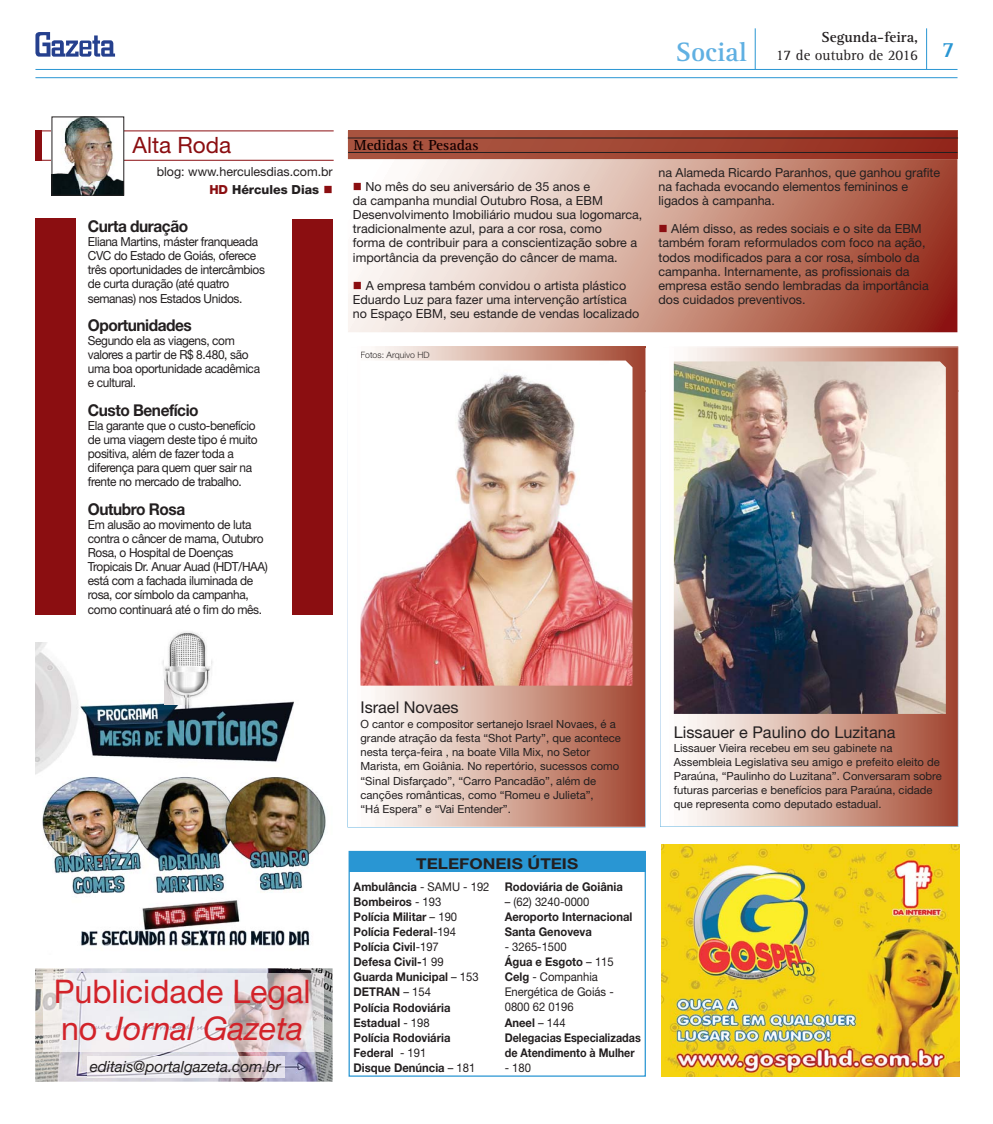
<style>
.page{position:relative;width:993px;height:1124px;background:#fff}
.page>*{position:absolute;margin:0;border:0;box-sizing:border-box;transform-origin:0 0}
.t1{font:32.62px/36.8px "Helvetica Neue";color:#d2232a}
.t2{font:22.5px "Helvetica Neue";color:#8b0e11}
.t3{font:700 16.25px "Helvetica Neue";letter-spacing:-.03em;color:#231f20;scale:.95 1}
.t4{font:16.25px "Helvetica Neue";color:#231f20}
.t5{font:italic 15.5px "Helvetica Neue";letter-spacing:-.01em;color:#231f20}
.t6{font:15px/18px "Rotis Serif";color:#231f20}
.t7{font:700 15px "Rotis Serif";color:#100000}
.t8{font:700 14.88px "Helvetica Neue";color:#231f20;scale:1.15 1}
.t9{font:12.5px/14.1px "Helvetica Neue";color:#231f20}
.t10{font:12.5px/14.1px "Helvetica Neue";letter-spacing:-.03em;color:#231f20;scale:.95 1}
.t11{font:700 12px/15px "Helvetica Neue";color:#231f20;scale:.94 1}
.t12{font:12px "Helvetica Neue";color:#231f20;scale:.94 1}
.t13{font:11.25px/14.1px "Helvetica Neue";color:#231f20}
.t14{font:300 8.75px "Helvetica Neue";color:#241f20}
.s1{font-weight:700}
.s2{font-weight:700;font-size:27.5px;color:#60b0e2}
.s3{font-weight:800;color:#8b0e11}
.s4{font-weight:800}
.s5{color:#130000}
.s6{color:#150000}
.s7{color:#170000}
.s8{color:#180000}
.s9{color:#1c0000}
.s10{color:#262121}
.s11{color:#292424}
.s12{color:#2c2626}
.s13{color:#2f2a29}
.s14{color:#322b2b}
.s15{color:#373130}
.s16{font-style:italic}
.s17{font-weight:400}
</style>
<div class="page">
<hr style="left:35px;top:77px;width:922px;height:1px;background:#2996d3">
<hr style="left:35px;top:69px;width:922px;height:1px;background:#2996d3">
<hr style="left:925px;top:28px;width:1px;height:41px;background:#2996d3">
<hr style="left:754px;top:28px;width:1px;height:42px;background:#2996d3">
<svg style="left:35px;top:32px;width:80px;height:25px"></svg>
<img style="left:35px;top:968px;width:297px;height:113px">
<img style="left:44px;top:973px;width:279px;height:78px">
<img style="left:88px;top:1055px;width:197px;height:22px">
<div style="left:35px;top:219px;width:40px;height:396px;background:#8b0e11"></div>
<div style="left:349px;top:850px;width:296px;height:21px;background:#2996d3"></div>
<div style="left:348px;top:850px;width:297px;height:226px;border:1px solid #2996d3"></div>
<img style="left:661px;top:844px;width:297px;height:232px">
<img style="left:35px;top:642px;width:291px;height:304px">
<img style="left:165px;top:631px;width:46px;height:73px">
<hr style="left:36px;top:130px;width:297px;height:1px;background:#8b0e11">
<hr style="left:36px;top:160px;width:297px;height:1px;background:#8b0e11">
<div style="left:36px;top:130px;width:6px;height:30px;background:#8b0e11"></div>
<img style="left:54px;top:118px;width:68px;height:75px">
<div style="left:52px;top:116px;width:72px;height:79px;border:1px solid #231f20"></div>
<div style="left:293px;top:219px;width:40px;height:396px;background:#8b0e11"></div>
<svg style="left:673px;top:391px;width:283px;height:435px;background:#ce9f91"></svg>
<img style="left:688px;top:347px;width:269px;height:44px">
<img style="left:660px;top:475px;width:1px;height:351px">
<img style="left:956px;top:390px;width:1px;height:436px">
<img style="left:673px;top:361px;width:272px;height:352px">
<svg style="left:348px;top:159px;width:609px;height:173px;background:#d1a295"></svg>
<svg style="left:348px;top:131px;width:609px;height:28px;background:#9c402f"></svg>
<div style="left:354px;top:140px;width:124px;height:10px;background:#a8523e"></div>
<hr style="left:348px;top:152px;width:609px;height:1px;background:#231f20">
<hr style="left:348px;top:138px;width:609px;height:1px;background:#231f20">
<svg style="left:347px;top:391px;width:298px;height:436px;background:#d6afa5"></svg>
<img style="left:374px;top:347px;width:271px;height:44px">
<img style="left:348px;top:391px;width:1px;height:435px">
<img style="left:644px;top:390px;width:1px;height:436px">
<img style="left:360px;top:360px;width:272px;height:325px">
<svg style="left:354px;top:183px;width:7px;height:7px"></svg>
<svg style="left:354px;top:281px;width:7px;height:8px"></svg>
<svg style="left:659px;top:225px;width:7px;height:7px"></svg>
<p class="t6" style="left:675px;top:30px;width:280px;text-indent:146px"><span class="s1">Segunda-feira,<br></span><span class="s2">Social</span> 17 de outubro de 2016 <sup>7</sup></p>
<h2 class="t2" style="left:132px;top:137px;width:100px">Alta Roda</h2>
<p class="t9" style="left:209px;top:163px;width:125px;line-height:18.5px;text-indent:-53px">blog: www.herculesdias.com.br<br><span class="s3">HD</span> <span class="s4">Hércules Dias</span></p>
<h3 class="t3" style="left:88px;top:220px;width:107px">Curta duração</h3>
<p class="t10" style="left:88px;top:236px;width:188px">Eliana Martins, máster franqueada<br>CVC do Estado de Goiás, oferece três oportunidades de intercâmbios de curta duração (até quatro semanas) nos Estados Unidos.</p>
<h3 class="t3" style="left:88px;top:319px;width:111px">Oportunidades</h3>
<p class="t10" style="left:88px;top:334px;width:183px">Segundo ela as viagens, com valores a partir de R$ 8.480, são uma boa oportunidade acadêmica e cultural.</p>
<h3 class="t3" style="left:88px;top:404px;width:118px">Custo Benefício</h3>
<p class="t10" style="left:88px;top:419px;width:180px">Ela garante que o custo-benefício de uma viagem deste tipo é muito positiva, além de fazer toda a diferença para quem quer sair na frente no mercado de trabalho.</p>
<h3 class="t3" style="left:88px;top:503px;width:104px">Outubro Rosa</h3>
<p class="t10" style="left:88px;top:518px;width:191px">Em alusão ao movimento de luta contra o câncer de mama, Outubro<br>Rosa, o Hospital de Doenças<br>Tropicais Dr. Anuar Auad (HDT/HAA) está com a fachada iluminada de rosa, cor símbolo da campanha, como continuará até o fim do mês.</p>
<p class="t7" style="left:354px;top:140px;width:126px">Medid<span class="s5">as &amp;</span> <span class="s6">Pe</span><span class="s7">sa</span><span class="s8">da</span><span class="s9">s</span></p>
<p class="t9" style="left:353px;top:181px;width:291px;text-indent:12px">No mês do seu aniversário de 35 anos e<br>da campanha mundial Outubro Rosa, a EBM Desenvolvimento Imobiliário mudou sua logomarca, tradicionalmente azul, para a cor rosa, como<br>forma de contribuir para a conscientização sobre a importância da prevenção do câncer de mama.</p>
<p class="t9" style="left:353px;top:279px;width:288px;text-indent:13px">A empresa também convidou o artista plástico<br>Eduardo Luz para fazer uma intervenção artística no Espaço EBM, seu estande de vendas localizado</p>
<p class="t14" style="left:360px;top:352px;width:71px">Fot<span class="s10">os:</span> <span class="s11">Ar</span><span class="s12">q</span><span class="s13">ui</span><span class="s14">vo</span> <span class="s15">HD</span></p>
<p class="t9" style="left:658px;top:166px;width:283px">na Alameda Ricardo Paranhos, que ganhou grafite na fachada evocando elementos femininos e ligados à campanha.</p>
<p class="t9" style="left:658px;top:223px;width:271px;text-indent:13px">Além disso, as redes sociais e o site da EBM também foram reformulados com foco na ação, todos modificados para a cor rosa, símbolo da campanha. Internamente, as profissionais da empresa estão sendo lembradas da importância dos cuidados preventivos.</p>
<h1 class="t1" style="left:54px;top:976px;width:258px">Publicidade Legal no <span class="s16">Jornal Gazeta</span></h1>
<p class="t5" style="left:90px;top:1060px;width:192px">editais@portalgazeta.com.br</p>
<h3 class="t4" style="left:360px;top:700px;width:100px">Israel Novaes</h3>
<p class="t13" style="left:360px;top:718px;width:262px">O cantor e compositor sertanejo Israel Novaes, é a grande atração da festa “Shot Party”, que acontece nesta terça-feira , na boate Villa Mix, no Setor Marista, em Goiânia. No repertório, sucessos como “Sinal Disfarçado”, “Carro Pancadão”, além de canções românticas, como “Romeu e Julieta”,<br>“Há Espera” e “Vai Entender”.</p>
<p class="t8" style="left:416px;top:857px;width:142px">TELEFONEIS ÚTEIS</p>
<p class="t11" style="left:353px;top:880px;width:146px">Ambulância <span class="s17">- SAMU - 192<br></span>Bombeiros <span class="s17">- 193<br></span>Polícia Militar <span class="s17">– 190<br></span>Polícia Federal<span class="s17">-194<br></span>Polícia Civil<span class="s17">-197<br></span>Defesa Civil-<span class="s17">1 99<br></span>Guarda Municipal <span class="s17">– 153<br></span>DETRAN <span class="s17">– 154<br></span>Polícia Rodoviária<br>Estadual <span class="s17">- 198<br></span>Polícia Rodoviária<br>Federal <span class="s17">- 191<br></span>Disque Denúncia <span class="s17">– 181</span></p>
<p class="t11" style="left:504px;top:880px;width:127px">Rodoviária de Goiânia</p>
<p class="t12" style="left:504px;top:897px;width:92px">– (62) 3240-0000</p>
<p class="t11" style="left:504px;top:910px;width:137px">Aeroporto Internacional<br>Santa Genoveva</p>
<p class="t11" style="left:504px;top:940px;width:146px"><span class="s17">- 3265-1500<br></span>Água e Esgoto <span class="s17">– 115<br></span>Celg <span class="s17">- Companhia<br>Energética de Goiás -<br>0800 62 0196<br></span>Aneel <span class="s17">– 144<br></span>Delegacias Especializadas de Atendimento à Mulher</p>
<p class="t12" style="left:504px;top:1062px;width:29px">- 180</p>
<h3 class="t4" style="left:673px;top:726px;width:223px">Lissauer e Paulino do Luzitana</h3>
<p class="t13" style="left:673px;top:741px;width:269px">Lissauer Vieira recebeu em seu gabinete na Assembleia Legislativa seu amigo e prefeito eleito de Paraúna, “Paulinho do Luzitana”. Conversaram sobre futuras parcerias e benefícios para Paraúna, cidade que representa como deputado estadual.</p>
</div>
